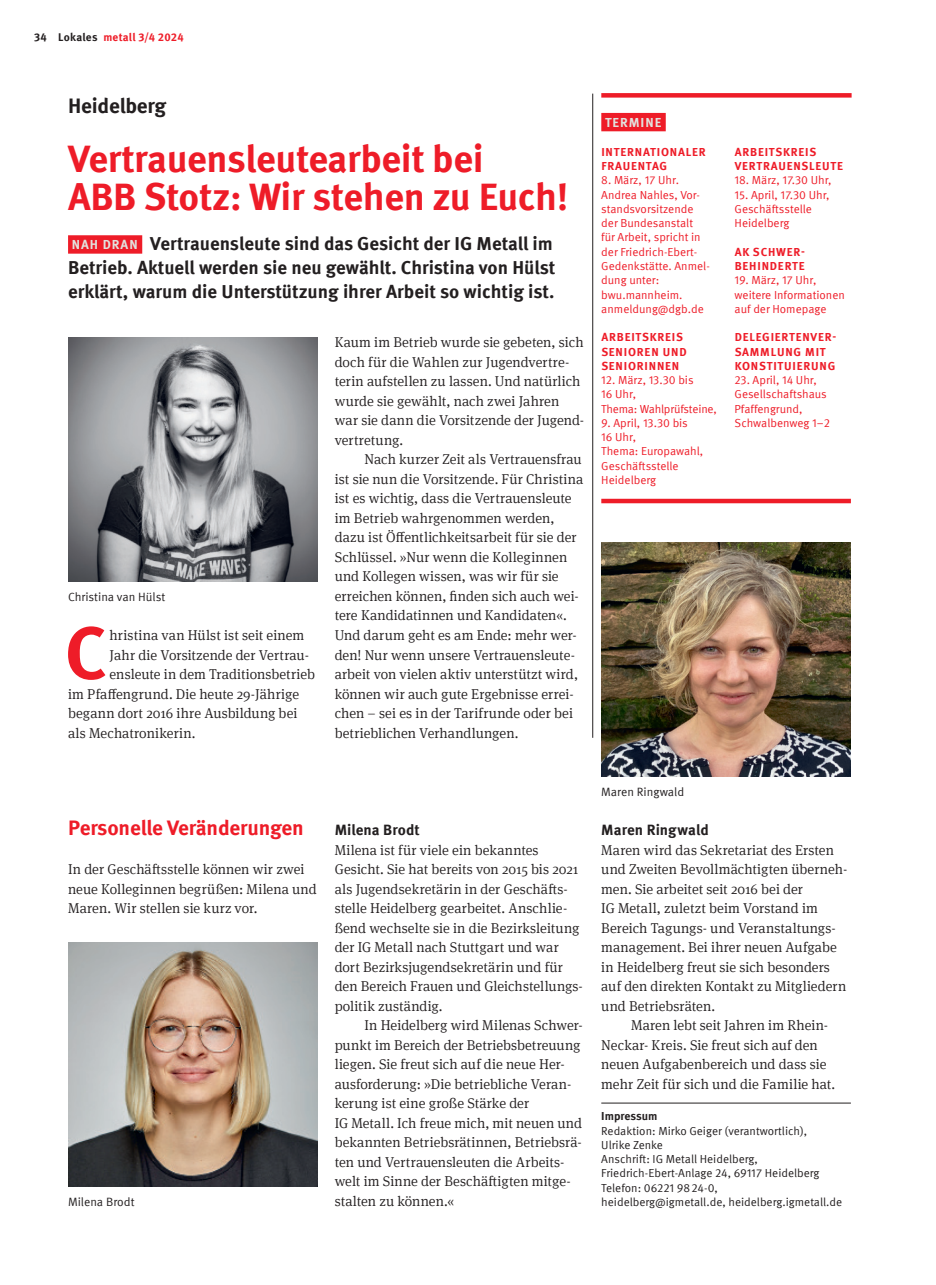
<style>
.page{position:relative;width:936px;height:1285px;background:#fff}
.page>*{position:absolute;margin:0;border:0;box-sizing:border-box;transform-origin:0 0}
._01_Aufmacher_Text_Initial{font:700 74.1px "Meta IGM";color:#ee1c28}
._01_Aufmacher_Überschrift{font:700 38.25px/38.2px "Meta IGM";letter-spacing:-.01em;color:#ee1c28}
._02_Artikel_Überschrift{font:700 21px "Meta IGM";letter-spacing:-.01em;color:#ee1c28}
.Seitenname{font:700 21px "Meta IGM";letter-spacing:-.01em;color:#231f20}
._01_Aufmacher_Vorspann{font:700 18.75px/24px "Meta IGM";color:#231f20}
._02_Artikel_Zwischentitel{font:700 15px "Meta IGM";letter-spacing:.005em;color:#231f20}
._02_Artikel_Text_ohne_Einzug{font:300 14.25px/19.5px "Meta Serif IGM";color:#231f20}
._01_Aufmacher_Text_mit_Einzug{font:300 14.25px/19.5px "Meta Serif IGM";color:#231f20}
._02_Artikel_Text_mit_Einzug{font:300 14.25px/19.5px "Meta Serif IGM";color:#231f20}
._01_Aufmacher_Text_ohne_Einzug{font:300 14.25px/19.5px "Meta Serif IGM";color:#231f20}
._01_Aufmacher_Text_Initial-2{font:300 14.25px "Meta Serif IGM";color:#231f20}
._04_Termine_Spitzmarke{font:700 13.2px "Meta IGM";letter-spacing:.07em;color:#e2e2de}
.Bildunterschrift{font:12px "Meta IGM";color:#231f20}
.t1{font:11.7px/14.2px "Meta IGM";color:#ee1c28}
.t2{font:11.7px/14.2px "Meta IGM";color:#231f20}
._04_Termine_Rubrik{font:700 11.7px/14.2px "Meta IGM";letter-spacing:.07em;color:#ee1c28}
._07_Impressum_GS-Name_bold{font:700 11.7px "Meta IGM";letter-spacing:-.005em;color:#231f20}
.t3{font:700 11.25px "Meta IGM";letter-spacing:.02em;color:#ee1c28}
.s1{color:#231f20}
.s2{font-size:13.2px;color:#e2e2de}
</style>
<div class="page">
<div style="left:68px;top:235px;width:74px;height:18px;background:#ee1c28"></div>
<hr style="left:601px;top:1102px;width:249px;height:1px;background:#231f20">
<img style="left:68px;top:338px;width:249px;height:243px">
<img style="left:68px;top:942px;width:249px;height:243px">
<div style="left:601px;top:93px;width:250px;height:5px;background:#ee1c28"></div>
<div style="left:601px;top:113px;width:64px;height:18px;background:#ee1c28"></div>
<img style="left:601px;top:542px;width:249px;height:234px">
<hr style="left:592px;top:94px;width:1px;height:643px;background:#231f20">
<div style="left:601px;top:498px;width:249px;height:5px;background:#ee1c28"></div>
<p class="t3" style="left:34px;top:28px;width:151px"><span class="s1">34 Lokales</span> metall 3/4 2024</p>
<p class="Seitenname" style="left:68px;top:89px;width:100px">Heidelberg</p>
<p class="_01_Aufmacher_Überschrift" style="left:68px;top:137px;width:502px">Vertrauensleutearbeit bei<br>ABB Stotz: Wir stehen zu Euch!</p>
<p class="_01_Aufmacher_Vorspann" style="left:68px;top:230px;width:489px"><span class="s2">NAH DRAN</span> Vertrauensleute sind das Gesicht der IG Metall im<br>Betrieb. Aktuell werden sie neu gewählt. Christina von Hülst erklärt, warum die Unterstützung ihrer Arbeit so wichtig ist.</p>
<p class="Bildunterschrift" style="left:68px;top:587px;width:99px">Christina van Hülst</p>
<p class="_01_Aufmacher_Text_Initial" style="left:65px;top:595px;width:44px">C</p>
<p class="_01_Aufmacher_Text_Initial-2" style="left:109px;top:624px;width:196px">hristina van Hülst ist seit einem</p>
<p class="_01_Aufmacher_Text_Initial-2" style="left:109px;top:644px;width:201px">Jahr die Vorsitzende der Vertrau-</p>
<p class="_01_Aufmacher_Text_Initial-2" style="left:109px;top:663px;width:207px">ensleute in dem Traditionsbetrieb</p>
<p class="_01_Aufmacher_Text_Initial-2" style="left:68px;top:683px;width:232px">im Pfaffengrund. Die heute 29-Jährige</p>
<p class="_01_Aufmacher_Text_Initial-2" style="left:68px;top:702px;width:231px">begann dort 2016 ihre Ausbildung bei</p>
<p class="_01_Aufmacher_Text_Initial-2" style="left:68px;top:722px;width:129px">als Mechatronikerin.</p>
<p class="_01_Aufmacher_Text_ohne_Einzug" style="left:334px;top:332px;width:251px">Kaum im Betrieb wurde sie gebeten, sich doch für die Wahlen zur Jugendvertre&shy;terin aufstellen zu lassen. Und natürlich wurde sie gewählt, nach zwei Jahren war sie dann die Vorsitzende der Jugend&shy;vertretung.</p>
<p class="_01_Aufmacher_Text_mit_Einzug" style="left:334px;top:449px;width:250px;text-indent:30px">Nach kurzer Zeit als Vertrauensfrau ist sie nun die Vorsitzende. Für Christina ist es wichtig, dass die Vertrauensleute im Betrieb wahrgenommen werden, dazu ist Öffentlichkeitsarbeit für sie der Schlüssel. »Nur wenn die Kolleginnen und Kollegen wissen, was wir für sie erreichen können, finden sich auch wei&shy;tere Kandidatinnen und Kandidaten«.<br>Und darum geht es am Ende: mehr wer&shy;den! Nur wenn unsere Vertrauensleute&shy;arbeit von vielen aktiv unterstützt wird, können wir auch gute Ergebnisse errei&shy;chen – sei es in der Tarifrunde oder bei betrieblichen Verhandlungen.</p>
<p class="_04_Termine_Spitzmarke" style="left:605px;top:112px;width:58px">TERMINE</p>
<p class="_04_Termine_Rubrik" style="left:601px;top:144px;width:106px">INTERNATIONALER<br>FRAUENTAG</p>
<p class="t1" style="left:601px;top:172px;width:79px">8. März, 17 Uhr.</p>
<p class="t1" style="left:601px;top:187px;width:110px">Andrea Nahles, Vor&shy;standsvorsitzende der Bundesanstalt<br>für Arbeit, spricht in der Friedrich-Ebert-<br>Gedenkstätte. Anmel&shy;dung unter: bwu.mannheim. anmeldung@dgb.de</p>
<p class="_04_Termine_Rubrik" style="left:601px;top:329px;width:87px">ARBEITSKREIS<br>SENIOREN UND<br>SENIORINNEN</p>
<p class="t1" style="left:601px;top:372px;width:94px">12. März, 13.30 bis<br>16 Uhr,</p>
<p class="t1" style="left:601px;top:400px;width:117px">Thema: Wahlprüfsteine,</p>
<p class="t1" style="left:601px;top:415px;width:88px">9. April, 13.30 bis<br>16 Uhr,</p>
<p class="t1" style="left:601px;top:443px;width:103px">Thema: Europawahl,</p>
<p class="t1" style="left:601px;top:457px;width:79px">Geschäftsstelle<br>Heidelberg</p>
<p class="_04_Termine_Rubrik" style="left:734px;top:144px;width:110px">ARBEITSKREIS<br>VERTRAUENSLEUTE</p>
<p class="t1" style="left:734px;top:172px;width:98px">18. März, 17.30 Uhr,</p>
<p class="t1" style="left:734px;top:187px;width:96px">15. April, 17.30 Uhr,</p>
<p class="t1" style="left:734px;top:201px;width:79px">Geschäftsstelle</p>
<p class="t1" style="left:734px;top:215px;width:56px">Heidelberg</p>
<p class="_04_Termine_Rubrik" style="left:734px;top:244px;width:72px">AK SCHWER-<br>BEHINDERTE</p>
<p class="t1" style="left:734px;top:272px;width:83px">19. März, 17 Uhr,</p>
<p class="t1" style="left:734px;top:286px;width:112px">weitere Informationen auf der Homepage</p>
<p class="_04_Termine_Rubrik" style="left:734px;top:329px;width:103px">DELEGIERTENVER-<br>SAMMLUNG MIT<br>KONSTITUIERUNG</p>
<p class="t1" style="left:734px;top:372px;width:97px">23. April, 14 Uhr,<br>Gesellschaftshaus<br>Pfaffengrund,<br>Schwalbenweg 1–2</p>
<p class="_02_Artikel_Überschrift" style="left:68px;top:811px;width:237px">Personelle Veränderungen</p>
<p class="_02_Artikel_Text_ohne_Einzug" style="left:68px;top:858px;width:250px">In der Geschäftsstelle können wir zwei neue Kolleginnen begrüßen: Milena und<br>Maren. Wir stellen sie kurz vor.</p>
<p class="Bildunterschrift" style="left:68px;top:1192px;width:68px">Milena Brodt</p>
<p class="_02_Artikel_Zwischentitel" style="left:334px;top:818px;width:87px">Milena Brodt</p>
<p class="_02_Artikel_Text_ohne_Einzug" style="left:334px;top:839px;width:250px">Milena ist für viele ein bekanntes Gesicht. Sie hat bereits von 2015 bis 2021 als Jugendsekretärin in der Geschäfts&shy;stelle Heidelberg gearbeitet. Anschlie&shy;ßend wechselte sie in die Bezirksleitung der IG Metall nach Stuttgart und war dort Bezirksjugendsekretärin und für den Bereich Frauen und Gleichstellungs&shy;politik zuständig.</p>
<p class="_02_Artikel_Text_mit_Einzug" style="left:334px;top:1014px;width:249px;text-indent:30px">In Heidelberg wird Milenas Schwer&shy;punkt im Bereich der Betriebsbetreuung liegen. Sie freut sich auf die neue Her&shy;ausforderung: »Die betriebliche Veran&shy;kerung ist eine große Stärke der<br>IG Metall. Ich freue mich, mit neuen und bekannten Betriebsrätinnen, Betriebsrä&shy;ten und Vertrauensleuten die Arbeits&shy;welt im Sinne der Beschäftigten mitge&shy;stalten zu können.«</p>
<p class="Bildunterschrift" style="left:601px;top:782px;width:85px">Maren Ringwald</p>
<p class="_02_Artikel_Zwischentitel" style="left:601px;top:818px;width:109px">Maren Ringwald</p>
<p class="_02_Artikel_Text_ohne_Einzug" style="left:601px;top:839px;width:247px">Maren wird das Sekretariat des Ersten und Zweiten Bevollmächtigten überneh&shy;men. Sie arbeitet seit 2016 bei der<br>IG Metall, zuletzt beim Vorstand im Bereich Tagungs- und Veranstaltungs&shy;management. Bei ihrer neuen Aufgabe in Heidelberg freut sie sich besonders auf den direkten Kontakt zu Mitgliedern und Betriebsräten.</p>
<p class="_02_Artikel_Text_mit_Einzug" style="left:601px;top:1014px;width:235px;text-indent:30px">Maren lebt seit Jahren im Rhein-Neckar- Kreis. Sie freut sich auf den neuen Aufgabenbereich und dass sie mehr Zeit für sich und die Familie hat.</p>
<p class="_07_Impressum_GS-Name_bold" style="left:601px;top:1106px;width:58px">Impressum</p>
<p class="t2" style="left:601px;top:1122px;width:207px">Redaktion: Mirko Geiger (verantwortlich),<br>Ulrike Zenke</p>
<p class="t2" style="left:601px;top:1150px;width:158px">Anschrift: IG Metall Heidelberg,</p>
<p class="t2" style="left:601px;top:1165px;width:220px">Friedrich-Ebert-Anlage 24, 69117 Heidelberg</p>
<p class="t2" style="left:601px;top:1179px;width:118px">Telefon: 06221 9824-0,</p>
<p class="t2" style="left:601px;top:1193px;width:242px">heidelberg@igmetall.de, heidelberg.igmetall.de</p>
</div>
